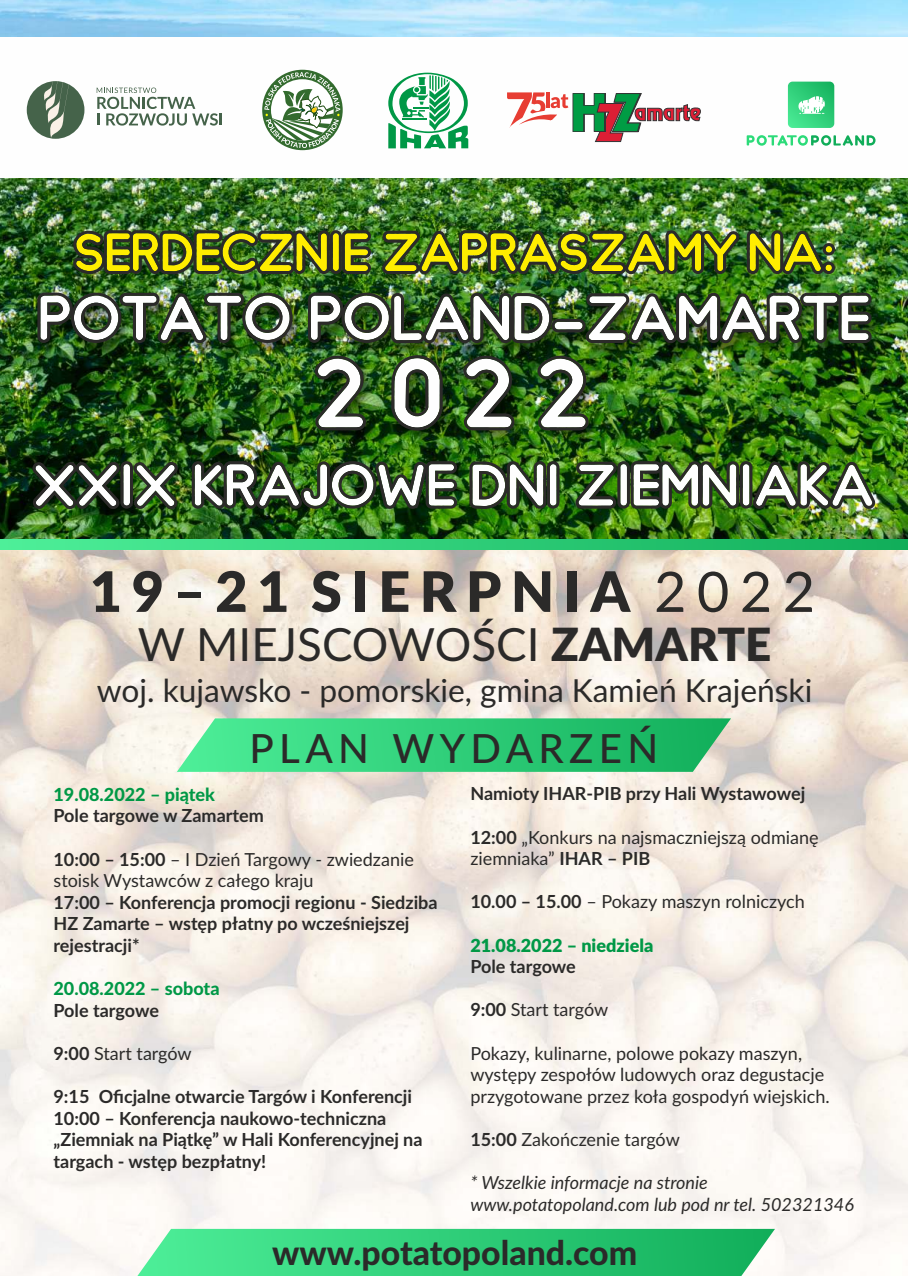
<style>
.page{position:relative;width:908px;height:1276px;background:#fff}
.page>*{position:absolute;margin:0;border:0;box-sizing:border-box;transform-origin:0 0}
.t1{font:900 55.7px "Lato";letter-spacing:.17em;color:#2b2a29}
.t2{font:45.7px "Lato";color:#2b2a29}
.t3{font:500 40.2px "Lato";letter-spacing:.135em;color:#2b2a29}
.t4{font:800 33.7px "Lato";color:#2b2a29}
.t5{font:31.7px "Lato";color:#2b2a29}
.t6{font:18px/21.6px "Lato";color:#2b2a29}
.t7{font:700 18px/21.6px "Lato";color:#2b2a29}
.t8{font:italic 18px/21.6px "Lato";color:#2b2a29}
.t9{font:800 18px "Lato";color:#009846}
.t10{font:900 18px "Lato";color:#009846}
.s1{font-weight:400}
.s2{font-weight:900}
.s3{font-weight:700}
</style>
<div class="page">
<img style="left:0;top:549px;width:907px;height:727px">
<img style="left:0;top:0;width:907px;height:540px">
<div style="left:0;top:37px;width:907px;height:140px;background:#fefefe"></div>
<svg style="left:787px;top:82px;width:46px;height:46px;background:#35d07d"></svg>
<svg style="left:797px;top:96px;width:27px;height:18px"></svg>
<svg style="left:746px;top:135px;width:129px;height:11px"></svg>
<img style="left:73px;top:230px;width:298px;height:44px">
<img style="left:382px;top:230px;width:357px;height:44px">
<img style="left:746px;top:230px;width:88px;height:44px">
<img style="left:34px;top:293px;width:849px;height:66px">
<img style="left:37px;top:292px;width:255px;height:51px">
<img style="left:308px;top:292px;width:563px;height:51px">
<img style="left:307px;top:350px;width:298px;height:98px">
<img style="left:313px;top:355px;width:53px;height:75px">
<img style="left:391px;top:355px;width:51px;height:75px">
<img style="left:461px;top:355px;width:53px;height:75px">
<img style="left:535px;top:355px;width:53px;height:75px">
<svg style="left:0;top:540px;width:907px;height:9px;background:#2fce79"></svg>
<svg style="left:133px;top:1228px;width:641px;height:48px;background:#3ed182"></svg>
<svg style="left:177px;top:718px;width:553px;height:54px;background:#3ed081"></svg>
<svg style="left:388px;top:73px;width:80px;height:75px"></svg>
<div style="left:262px;top:70px;width:80px;height:80px;background:#336b2e;border-radius:50%"></div>
<svg style="left:264px;top:72px;width:76px;height:76px"></svg>
<div style="left:27px;top:81px;width:57px;height:58px;background:#45634a;border-radius:50%"></div>
<svg style="left:42px;top:81px;width:27px;height:57px"></svg>
<svg style="left:97px;top:88px;width:125px;height:38px"></svg>
<svg style="left:507px;top:92px;width:194px;height:51px"></svg>
<img style="left:32px;top:461px;width:146px;height:48px">
<img style="left:192px;top:461px;width:265px;height:48px">
<img style="left:469px;top:461px;width:90px;height:48px">
<img style="left:575px;top:461px;width:299px;height:48px">
<h1 class="t1" style="left:90px;top:567px;width:726px">19–21 SIERPNIA <span class="s1">2022</span></h1>
<h2 class="t2" style="left:138px;top:624px;width:635px">W MIEJSCOWOŚCI <span class="s2">ZAMARTE</span></h2>
<h3 class="t5" style="left:97px;top:676px;width:716px">woj. kujawsko - pomorskie, gmina Kamień Krajeński</h3>
<h3 class="t3" style="left:249px;top:730px;width:410px">PLAN WYDARZEŃ</h3>
<p class="t7" style="left:470px;top:784px;width:336px">Namioty IHAR-PIB przy Hali Wystawowej</p>
<p class="t6" style="left:470px;top:827px;width:349px"><span class="s3">12:00</span> „Konkurs na najsmaczniejszą odmianę ziemniaka” <span class="s3">IHAR – PIB</span></p>
<p class="t6" style="left:470px;top:892px;width:336px"><span class="s3">10.00 – 15.00</span> – Pokazy maszyn rolniczych</p>
<p class="t10" style="left:470px;top:937px;width:184px">21.08.2022 – niedziela</p>
<p class="t7" style="left:470px;top:957px;width:107px">Pole targowe</p>
<p class="t6" style="left:470px;top:1000px;width:139px"><span class="s3">9:00</span> Start targów</p>
<p class="t6" style="left:470px;top:1043px;width:361px">Pokazy, kulinarne, polowe pokazy maszyn, występy zespołów ludowych oraz degustacje przygotowane przez koła gospodyń wiejskich.</p>
<p class="t6" style="left:470px;top:1129px;width:211px"><span class="s3">15:00</span> Zakończenie targów</p>
<p class="t8" style="left:470px;top:1173px;width:385px">* Wszelkie informacje na stronie www.potatopoland.com lub pod nr tel. 502321346</p>
<h3 class="t4" style="left:272px;top:1237px;width:366px">www.potatopoland.com</h3>
<p class="t9" style="left:53px;top:786px;width:163px">19.08.2022 – piątek</p>
<p class="t7" style="left:53px;top:806px;width:212px">Pole targowe w Zamartem</p>
<p class="t6" style="left:53px;top:849px;width:362px"><span class="s3">10:00 – 15:00</span> – I Dzień Targowy - zwiedzanie stoisk Wystawców z całego kraju</p>
<p class="t7" style="left:53px;top:892px;width:385px">17:00 – Konferencja promocji regionu - Siedziba<br>HZ Zamarte – wstęp płatny po wcześniejszej rejestracji*</p>
<p class="t9" style="left:53px;top:980px;width:167px">20.08.2022 – sobota</p>
<p class="t7" style="left:53px;top:1000px;width:107px">Pole targowe</p>
<p class="t6" style="left:53px;top:1043px;width:140px"><span class="s3">9:00</span> Start targów</p>
<p class="t7" style="left:53px;top:1087px;width:370px">9:15 Oficjalne otwarcie Targów i Konferencji 10:00 – Konferencja naukowo-techniczna „Ziemniak na Piątkę” w Hali Konferencyjnej na targach - wstęp bezpłatny!</p>
</div>
